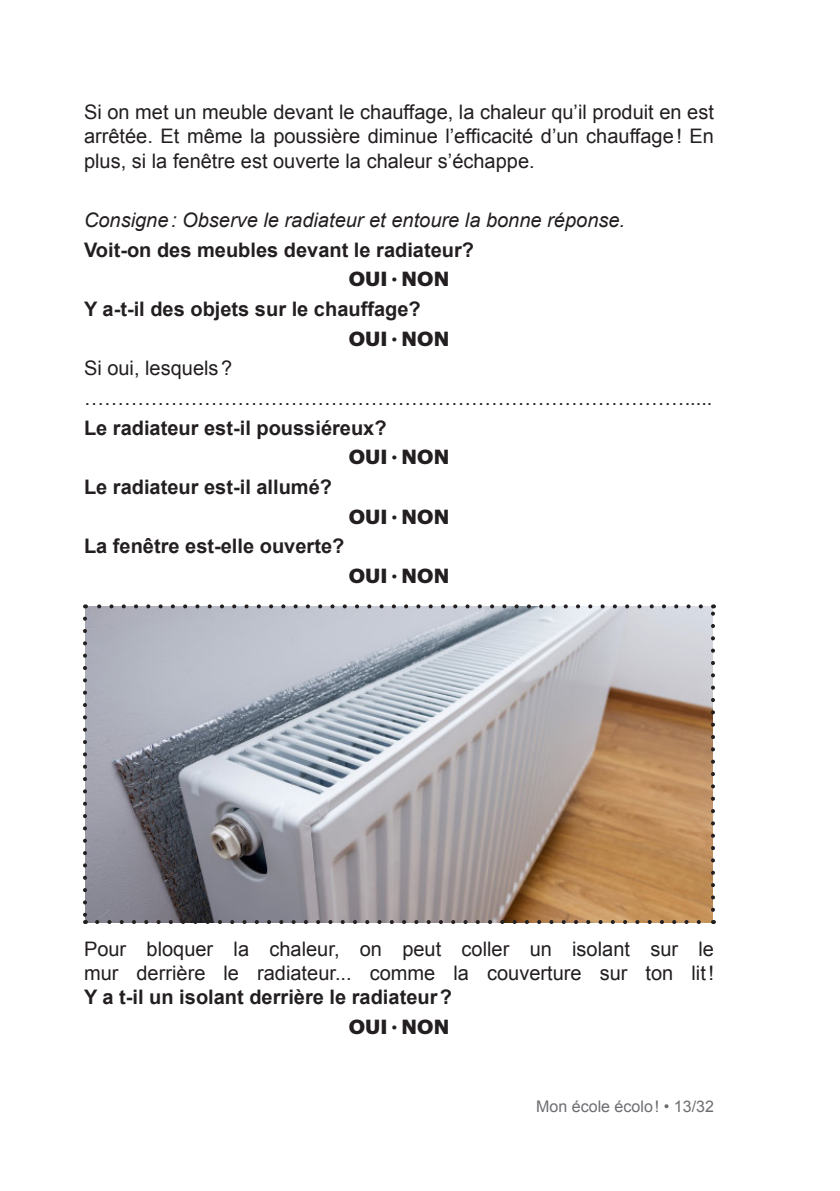
<style>
.page{position:relative;width:840px;height:1191px;background:#fff}
.page>*{position:absolute;margin:0;border:0;box-sizing:border-box;transform-origin:0 0}
.t1{font:20px/24px "Arial";color:#231f20;text-align:justify}
.t2{font:700 20px "Arial";color:#231f20}
.t3{font:italic 20px "Arial";color:#231f20}
.t4{font:700 20px "Graphik";letter-spacing:.005em;color:#231f20}
.t5{font:16px "Arial";color:#6c6d70}
.s1{font-weight:700}
</style>
<div class="page">
<img style="left:86px;top:606px;width:625px;height:316px">
<svg style="left:97px;top:920px;width:609px;height:4px"></svg>
<svg style="left:83px;top:618px;width:4px;height:306px"></svg>
<svg style="left:710px;top:604px;width:4px;height:306px"></svg>
<svg style="left:85px;top:604px;width:615px;height:4px"></svg>
<p class="t1" style="left:84px;top:101px;width:631px">Si on met un meuble devant le chauffage, la chaleur qu’il produit en est arrêtée. Et même la poussière diminue l’efficacité d’un chauffage! En plus, si la fenêtre est ouverte la chaleur s’échappe.</p>
<p class="t3" style="left:84px;top:207px;width:542px">Consigne: Observe le radiateur et entoure la bonne réponse.</p>
<p class="t2" style="left:84px;top:236px;width:391px">Voit-on des meubles devant le radiateur?</p>
<p class="t4" style="left:348px;top:263px;width:102px">OUI · NON</p>
<p class="t2" style="left:84px;top:296px;width:338px">Y a-t-il des objets sur le chauffage?</p>
<p class="t4" style="left:348px;top:323px;width:102px">OUI · NON</p>
<p class="t1" style="left:84px;top:356px;width:150px">Si oui, lesquels?</p>
<p class="t1" style="left:84px;top:386px;width:629px">……………………………………………………………………………….....</p>
<p class="t2" style="left:84px;top:414px;width:304px">Le radiateur est-il poussiéreux?</p>
<p class="t4" style="left:348px;top:441px;width:102px">OUI · NON</p>
<p class="t2" style="left:84px;top:474px;width:249px">Le radiateur est-il allumé?</p>
<p class="t4" style="left:348px;top:501px;width:102px">OUI · NON</p>
<p class="t2" style="left:84px;top:533px;width:262px">La fenêtre est-elle ouverte?</p>
<p class="t4" style="left:348px;top:560px;width:102px">OUI · NON</p>
<p class="t1" style="left:84px;top:937px;width:631px">Pour bloquer la chaleur, on peut coller un isolant sur le mur derrière le radiateur... comme la couverture sur ton lit!<br><span class="s1">Y a t-il un isolant derrière le radiateur?</span></p>
<p class="t4" style="left:348px;top:1011px;width:102px">OUI · NON</p>
<p class="t5" style="left:536px;top:1096px;width:179px">Mon école écolo! • 13/32</p>
</div>
